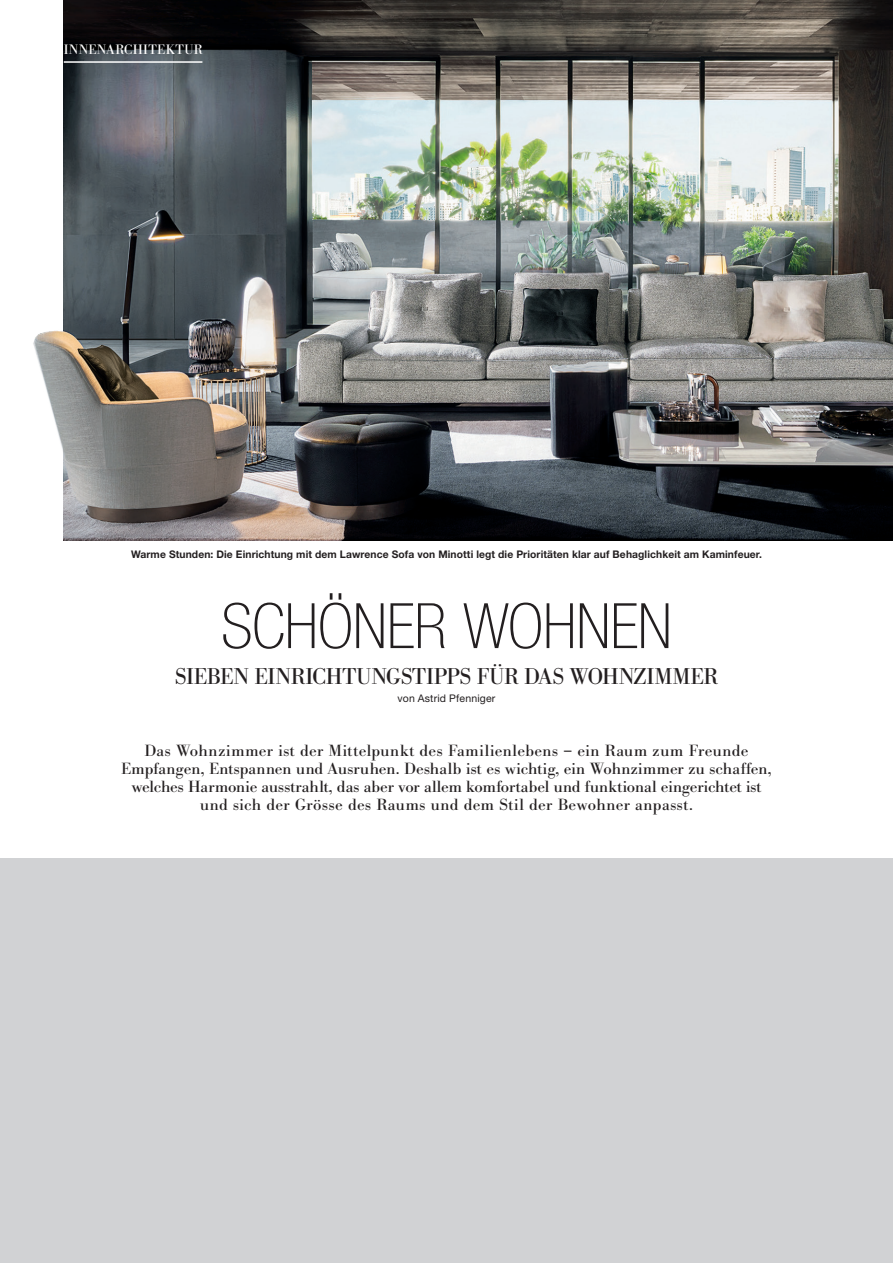
<style>
.page{position:relative;width:893px;height:1263px;background:#fff}
.page>*{position:absolute;margin:0;border:0;box-sizing:border-box;transform-origin:0 0}
.t1{font:100 condensed 62.7px "Helvetica Neue LT Std";letter-spacing:-.01em;color:#231f20;scale:1.05 1}
.t2{font:22.5px "Bodoni Berthold BQ";letter-spacing:-.005em;color:#231f20}
.t3{font:15.9px/18px "Bodoni Berthold BQ";letter-spacing:.015em;color:#231f20;text-align:center;scale:1.05 1}
.t4{font:13.5px "Bodoni Berthold BQ";letter-spacing:.03em;color:#fff}
.t5{font:700 10.5px "Helvetica Neue LT Std";letter-spacing:.01em;color:#231f20}
.t6{font:10.5px "Helvetica Neue LT Std";letter-spacing:.02em;color:#231f20}
</style>
<div class="page">
<img style="left:33px;top:0;width:860px;height:540px">
<div style="left:0;top:858px;width:893px;height:405px;background:#d1d2d4"></div>
<p class="t4" style="left:64px;top:42px;width:140px">INNENARCHITEKTUR</p>
<p class="t5" style="left:131px;top:548px;width:632px">Warme Stunden: Die Einrichtung mit dem Lawrence Sofa von Minotti legt die Prioritäten klar auf Behaglichkeit am Kaminfeuer.</p>
<h1 class="t1" style="left:221px;top:591px;width:431px">SCHÖNER WOHNEN</h1>
<h2 class="t2" style="left:175px;top:663px;width:544px">SIEBEN EINRICHTUNGSTIPPS FÜR DAS WOHNZIMMER</h2>
<p class="t6" style="left:397px;top:692px;width:99px">von Astrid Pfenniger</p>
<p class="t3" style="left:121px;top:742px;width:621px">Das Wohnzimmer ist der Mittelpunkt des Familienlebens – ein Raum zum Freunde Empfangen, Entspannen und Ausruhen. Deshalb ist es wichtig, ein Wohnzimmer zu schaffen, welches Harmonie ausstrahlt, das aber vor allem komfortabel und funktional eingerichtet ist und sich der Grösse des Raums und dem Stil der Bewohner anpasst.</p>
</div>
